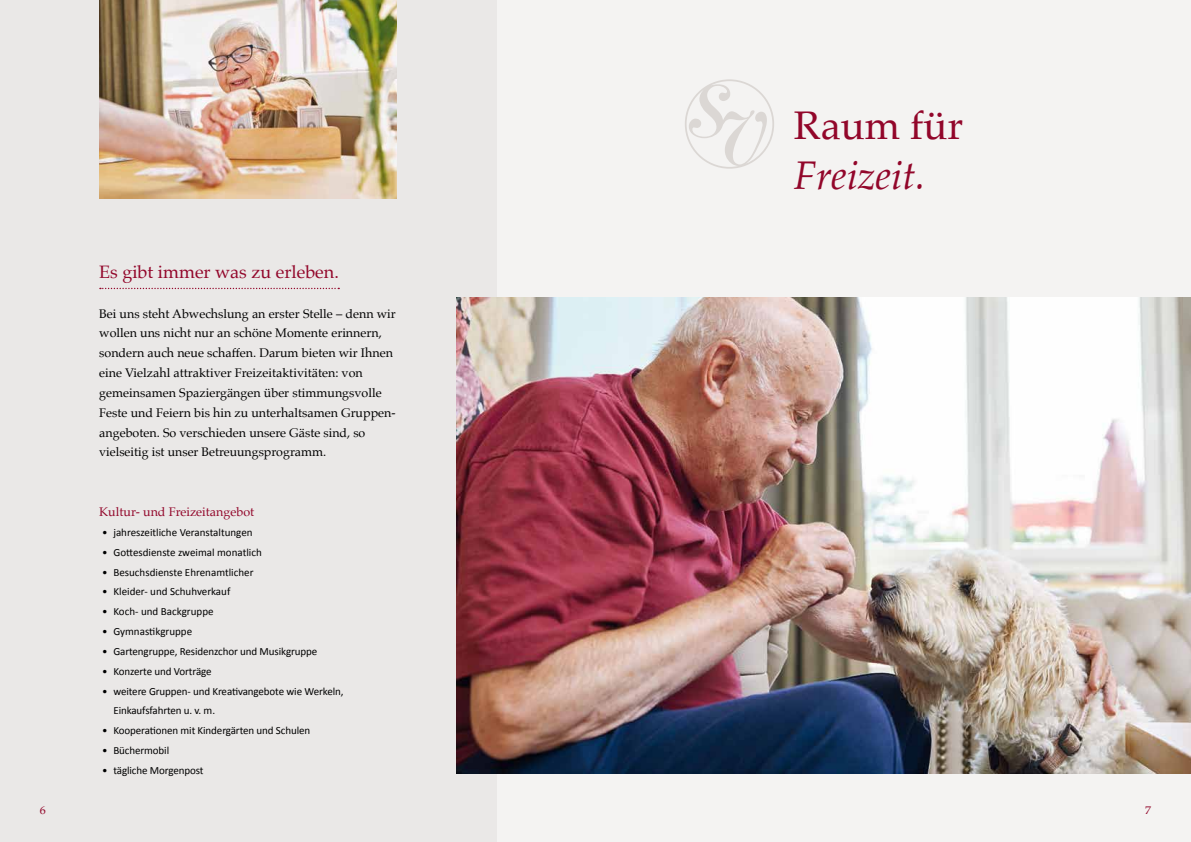
<style>
.page{position:relative;width:1191px;height:842px;background:#f4f3f2}
.page>*{position:absolute;margin:0;border:0;box-sizing:border-box;transform-origin:0 0}
.t1{font:italic 40px "Palatino";color:#92062a}
.t2{font:40px "Palatino";color:#92062a}
.t3{font:18px "Palatino";color:#92062a}
.t4{font:12.5px/19.8px "Palatino";color:#000}
.t5{font:12.5px "Palatino";color:#92062a}
.t6{font:11px/19.8px "Calibri";letter-spacing:-.01em;color:#000}
.t7{font:11px "Palatino";color:#92062a;scale:1.09 1}
</style>
<div class="page">
<div style="left:0;top:0;width:496px;height:842px;background:#eae8e7"></div>
<svg style="left:100px;top:288px;width:239px;height:1px"></svg>
<img style="left:456px;top:298px;width:735px;height:476px">
<img style="left:99px;top:0;width:298px;height:198px">
<svg style="left:685px;top:79px;width:89px;height:90px"></svg>
<h2 class="t3" style="left:99px;top:257px;width:241px">Es gibt immer was zu erleben.</h2>
<p class="t4" style="left:99px;top:303px;width:298px">Bei uns steht Abwechslung an erster Stelle – denn wir wollen uns nicht nur an schöne Momente erinnern, sondern auch neue schaffen. Darum bieten wir Ihnen eine Vielzahl attraktiver Freizeitaktivitäten: von gemeinsamen Spaziergängen über stimmungsvolle Feste und Feiern bis hin zu unterhaltsamen Gruppen&shy;angeboten. So verschieden unsere Gäste sind, so vielseitig ist unser Betreuungsprogramm.</p>
<p class="t5" style="left:99px;top:501px;width:156px">Kultur- und Freizeitangebot</p>
<p class="t6" style="left:102px;top:522px;width:152px">• jahreszeitliche Veranstaltungen</p>
<p class="t6" style="left:102px;top:542px;width:161px">• Gottesdienste zweimal monatlich</p>
<p class="t6" style="left:102px;top:562px;width:153px">• Besuchsdienste Ehrenamtlicher</p>
<p class="t6" style="left:102px;top:582px;width:130px">• Kleider- und Schuhverkauf</p>
<p class="t6" style="left:102px;top:602px;width:113px">• Koch- und Backgruppe</p>
<p class="t6" style="left:102px;top:621px;width:92px">• Gymnastikgruppe</p>
<p class="t6" style="left:102px;top:641px;width:217px">• Gartengruppe, Residenzchor und Musikgruppe</p>
<p class="t6" style="left:102px;top:661px;width:111px">• Konzerte und Vorträge</p>
<p class="t6" style="left:113px;top:681px;width:232px;text-indent:-11px">• weitere Gruppen- und Kreativangebote wie Werkeln,<br>Einkaufsfahrten u. v. m.</p>
<p class="t6" style="left:102px;top:721px;width:210px">• Kooperationen mit Kindergärten und Schulen</p>
<p class="t6" style="left:102px;top:741px;width:69px">• Büchermobil</p>
<p class="t6" style="left:102px;top:760px;width:103px">• tägliche Morgenpost</p>
<h1 class="t2" style="left:794px;top:92px;width:171px">Raum für</h1>
<h1 class="t1" style="left:794px;top:141px;width:133px">Freizeit.</h1>
<p class="t7" style="left:40px;top:801px;width:7px">6</p>
<p class="t7" style="left:1145px;top:801px;width:7px">7</p>
</div>
